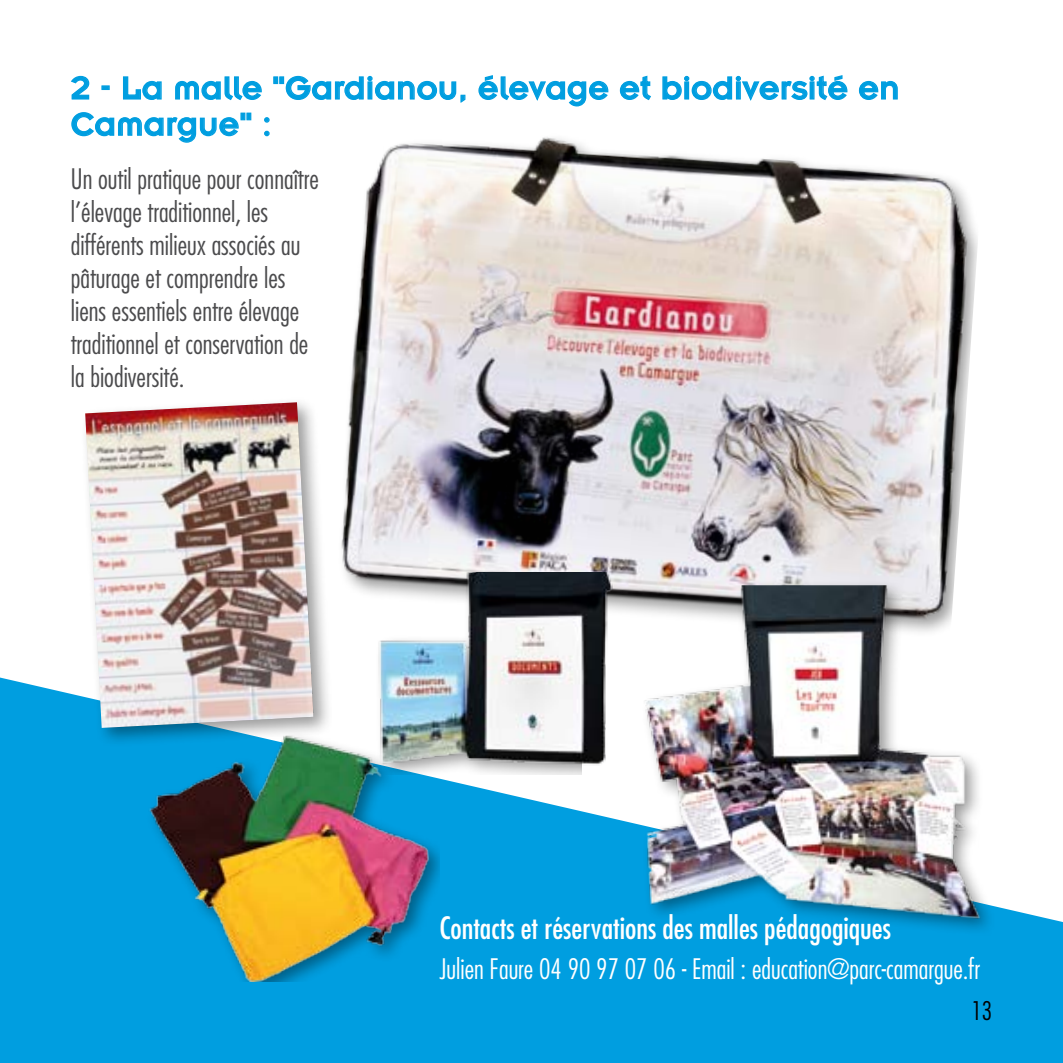
<style>
.page{position:relative;width:1063px;height:1063px;background:#fff}
.page>*{position:absolute;margin:0;border:0;box-sizing:border-box;transform-origin:0 0}
.t1{font:35px/36.2px "Insignia";letter-spacing:.01em;color:#009ee0}
.t2{font:condensed 30px "Futura";color:#fff}
.t3{font:300 condensed 27.5px/33px "Futura";color:#4b4b4d}
.t4{font:300 condensed 27.5px "Futura";color:#fff}
.t5{font:300 condensed 25px "Futura";color:#000}
</style>
<div class="page">
<div style="left:0;top:678px;width:1063px;height:385px;background:#009ee0"></div>
<svg style="left:71px;top:75px;width:19px;height:25px"></svg>
<div style="left:101px;top:85px;width:9px;height:5px;border:1px solid #009ee0"></div>
<svg style="left:123px;top:76px;width:39px;height:24px"></svg>
<svg style="left:175px;top:76px;width:87px;height:25px"></svg>
<div style="left:279px;top:76px;width:5px;height:8px;border:1px solid #009ee0"></div>
<div style="left:273px;top:76px;width:5px;height:8px;border:1px solid #009ee0"></div>
<svg style="left:285px;top:75px;width:181px;height:28px"></svg>
<svg style="left:478px;top:75px;width:131px;height:32px"></svg>
<svg style="left:619px;top:75px;width:32px;height:26px"></svg>
<svg style="left:662px;top:75px;width:186px;height:26px"></svg>
<svg style="left:858px;top:80px;width:40px;height:20px"></svg>
<svg style="left:71px;top:112px;width:180px;height:31px"></svg>
<svg style="left:264px;top:117px;width:6px;height:6px"></svg>
<svg style="left:264px;top:131px;width:6px;height:5px"></svg>
<img style="left:341px;top:137px;width:637px;height:442px">
<img style="left:112px;top:730px;width:327px;height:251px">
<div style="left:79px;top:396px;width:253px;height:352px;background:#000;opacity:.4"></div>
<img style="left:85px;top:402px;width:228px;height:326px">
<img style="left:347px;top:572px;width:305px;height:198px">
<div style="left:639px;top:579px;width:358px;height:358px;background:#000;opacity:.4"></div>
<img style="left:556px;top:585px;width:477px;height:336px">
<p class="t1" style="left:71px;top:70px;width:830px">2 - La malle "Gardianou, élevage et biodiversité en<br>Camargue" :</p>
<p class="t3" style="left:71px;top:162px;width:249px">Un outil pratique pour connaître l’élevage traditionnel, les différents milieux associés au pâturage et comprendre les liens essentiels entre élevage traditionnel et conservation de la biodiversité.</p>
<p class="t2" style="left:439px;top:909px;width:453px">Contacts et réservations des malles pédagogiques</p>
<p class="t4" style="left:439px;top:952px;width:542px">Julien Faure 04 90 97 07 06 - Email : education@parc-camargue.fr</p>
<p class="t5" style="left:971px;top:995px;width:22px">13</p>
</div>
